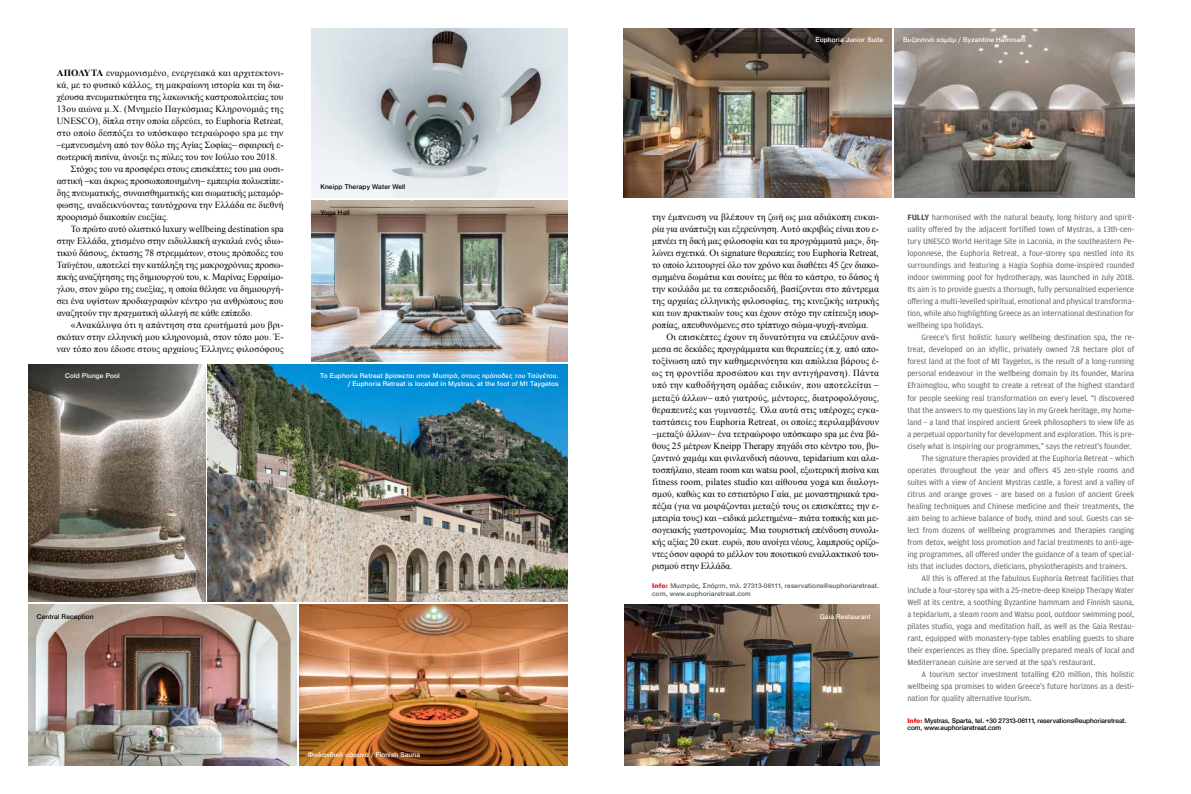
<style>
.page{position:relative;width:1191px;height:794px;background:#fff}
.page>*{position:absolute;margin:0;border:0;box-sizing:border-box;transform-origin:0 0}
.t1{font:9.4px/12px "Times New Roman";letter-spacing:.005em;color:#000;text-align:justify}
.t2{font:9.4px "Times New Roman";letter-spacing:.025em;color:#000}
.t3{font:8.3px/12px "Amplitude GR";letter-spacing:-.005em;color:#58595b;text-align:justify}
.t4{font:500 7px/7.7px "Helvetica Neue Greek";letter-spacing:.02em;color:#fff;text-align:right}
.t5{font:500 7px/7.7px "Helvetica Neue Greek";letter-spacing:-.005em;color:#000}
.t6{font:500 7px/7.7px "Helvetica Neue Greek";letter-spacing:.02em;color:#58595b}
.t7{font:500 7px "Helvetica Neue Greek";letter-spacing:.02em;color:#000}
.s1{font-weight:700}
.s2{font-weight:900;color:#ed1d24}
</style>
<div class="page">
<img style="left:208px;top:364px;width:359px;height:238px">
<img style="left:28px;top:364px;width:177px;height:238px">
<img style="left:312px;top:28px;width:255px;height:170px">
<img style="left:624px;top:28px;width:267px;height:170px">
<img style="left:28px;top:604px;width:268px;height:161px">
<img style="left:624px;top:604px;width:255px;height:161px">
<img style="left:299px;top:604px;width:268px;height:161px">
<img style="left:312px;top:201px;width:255px;height:161px">
<img style="left:894px;top:28px;width:240px;height:170px">
<p class="t2" style="left:57px;top:67px;width:228px"><span class="s1">ΑΠΌΛΥΤΑ</span> εναρμονισμένο, ενεργειακά και αρχιτεκτονι-</p>
<p class="t1" style="left:57px;top:79px;width:228px">κά, με το φυσικό κάλλος, τη μακραίωνη ιστορία και τη δια-</p>
<p class="t1" style="left:57px;top:91px;width:228px">χέουσα πνευματικότητα της λακωνικής καστροπολιτείας του</p>
<p class="t1" style="left:57px;top:103px;width:228px">13ου αιώνα μ.Χ. (Μνημείο Παγκόσμιας Κληρονομιάς της</p>
<p class="t1" style="left:57px;top:115px;width:228px">UNESCO), δίπλα στην οποία εδρεύει, το Euphoria Retreat,</p>
<p class="t2" style="left:57px;top:127px;width:228px">στο οποίο δεσπόζει το υπόσκαφο τετραώροφο spa με την</p>
<p class="t1" style="left:57px;top:139px;width:228px">–εμπνευσμένη από τον θόλο της Αγίας Σοφίας– σφαιρική ε-</p>
<p class="t1" style="left:57px;top:151px;width:222px">σωτερική πισίνα, άνοιξε τις πύλες του τον Ιούλιο του 2018.</p>
<p class="t1" style="left:71px;top:163px;width:214px">Στόχος του να προσφέρει στους επισκέπτες του μια ουσι-</p>
<p class="t1" style="left:57px;top:175px;width:228px">αστική –και άκρως προσωποποιημένη– εμπειρία πολυεπίπε-</p>
<p class="t1" style="left:57px;top:187px;width:228px">δης πνευματικής, συναισθηματικής και σωματικής μεταμόρ-</p>
<p class="t1" style="left:57px;top:199px;width:228px">φωσης, αναδεικνύοντας ταυτόχρονα την Ελλάδα σε διεθνή</p>
<p class="t1" style="left:57px;top:211px;width:113px">προορισμό διακοπών ευεξίας.</p>
<p class="t1" style="left:71px;top:223px;width:214px">Το πρώτο αυτό ολιστικό luxury wellbeing destination spa</p>
<p class="t1" style="left:57px;top:235px;width:228px">στην Ελλάδα, χτισμένο στην ειδυλλιακή αγκαλιά ενός ιδιω-</p>
<p class="t1" style="left:57px;top:247px;width:228px">τικού δάσους, έκτασης 78 στρεμμάτων, στους πρόποδες του</p>
<p class="t1" style="left:57px;top:259px;width:228px">Ταϋγέτου, αποτελεί την κατάληξη της μακροχρόνιας προσω-</p>
<p class="t1" style="left:57px;top:271px;width:228px">πικής αναζήτησης της δημιουργού του, κ. Μαρίνας Εφραίμο-</p>
<p class="t1" style="left:57px;top:283px;width:228px">γλου, στον χώρο της ευεξίας, η οποία θέλησε να δημιουργή-</p>
<p class="t1" style="left:57px;top:295px;width:228px">σει ένα υψίστων προδιαγραφών κέντρο για ανθρώπους που</p>
<p class="t1" style="left:57px;top:307px;width:197px">αναζητούν την πραγματική αλλαγή σε κάθε επίπεδο.</p>
<p class="t1" style="left:71px;top:319px;width:214px">«Ανακάλυψα ότι η απάντηση στα ερωτήματά μου βρι-</p>
<p class="t1" style="left:57px;top:331px;width:228px">σκόταν στην ελληνική μου κληρονομιά, στον τόπο μου. Έ-</p>
<p class="t1" style="left:57px;top:343px;width:228px">ναν τόπο που έδωσε στους αρχαίους Έλληνες φιλοσόφους</p>
<p class="t7" style="left:320px;top:183px;width:87px">Kneipp Therapy Water Well</p>
<p class="t7" style="left:320px;top:208px;width:31px">Yoga Hall</p>
<p class="t4" style="left:65px;top:372px;width:56px">Cold Plunge Pool</p>
<p class="t4" style="left:320px;top:372px;width:240px">Το Euphoria Retreat βρίσκεται στον Μυστρά, στους πρόποδες του Ταϋγέτου. / Euphoria Retreat is located in Mystras, at the foot of Mt Taygetos</p>
<p class="t7" style="left:37px;top:612px;width:58px">Central Reception</p>
<p class="t4" style="left:308px;top:751px;width:114px">Φινλανδική σάουνα / Finnish Sauna</p>
<p class="t4" style="left:815px;top:36px;width:69px">Euphoria Junior Suite</p>
<p class="t4" style="left:903px;top:36px;width:124px">Βυζαντινό χαμάμ / Byzantine Hammam</p>
<p class="t1" style="left:652px;top:211px;width:228px">την έμπνευση να βλέπουν τη ζωή ως μια αδιάκοπη ευκαι&shy;ρία για ανάπτυξη και εξερεύνηση. Αυτό ακριβώς είναι που ε&shy;μπνέει τη δική μας φιλοσοφία και τα προγράμματά μας», δη&shy;λώνει σχετικά. Oι signature θεραπείες του Euphoria Retreat, το οποίο λειτουργεί όλο τον χρόνο και διαθέτει 45 ζεν διακο&shy;σμημένα δωμάτια και σουίτες με θέα το κάστρο, το δάσος ή την κοιλάδα με τα εσπεριδοειδή, βασίζονται στο πάντρεμα της αρχαίας ελληνικής φιλοσοφίας, της κινεζικής ιατρικής και των πρακτικών τους και έχουν στόχο την επίτευξη ισορ&shy;ροπίας, απευθυνόμενες στο τρίπτυχο σώμα-ψυχή-πνεύμα.</p>
<p class="t1" style="left:652px;top:331px;width:228px;text-indent:14px">Οι επισκέπτες έχουν τη δυνατότητα να επιλέξουν ανά&shy;μεσα σε δεκάδες προγράμματα και θεραπείες (π.χ. από απο&shy;τοξίνωση από την καθημερινότητα και απώλεια βάρους έ&shy;ως τη φροντίδα προσώπου και την αντιγήρανση). Πάντα υπό την καθοδήγηση ομάδας ειδικών, που αποτελείται – μεταξύ άλλων– από γιατρούς, μέντορες, διατροφολόγους, θεραπευτές και γυμναστές. Όλα αυτά στις υπέροχες εγκα&shy;ταστάσεις του Euphoria Retreat, οι οποίες περιλαμβάνουν –μεταξύ άλλων– ένα τετραώροφο υπόσκαφο spa με ένα βά&shy;θους 25 μέτρων Kneipp Therapy πηγάδι στο κέντρο του, βυ&shy;ζαντινό χαμάμ και φινλανδική σάουνα, tepidarium και αλα&shy;τοσπήλαιο, steam room και watsu pool, εξωτερική πισίνα και fitness room, pilates studio και αίθουσα yoga και διαλογι&shy;σμού, καθώς και το εστιατόριο Γαία, με μοναστηριακά τρα&shy;πέζια (για να μοιράζονται μεταξύ τους οι επισκέπτες την ε&shy;μπειρία τους) και –ειδικά μελετημένα– πιάτα τοπικής και με&shy;σογειακής γαστρονομίας. Μια τουριστική επένδυση συνολι&shy;κής αξίας 20 εκατ. ευρώ, που ανοίγει νέους, λαμπρούς ορίζο&shy;ντες όσον αφορά το μέλλον του ποιοτικού εναλλακτικού του&shy;ρισμού στην Ελλάδα.</p>
<p class="t6" style="left:652px;top:582px;width:228px"><span class="s2">Info:</span> Mυστράς, Σπάρτη, τηλ. 27313-06111, reservations@euphoriaretreat. com, www.euphoriaretreat.com</p>
<p class="t4" style="left:820px;top:612px;width:52px">Gaia Restaurant</p>
<p class="t3" style="left:907px;top:212px;width:228px"><span class="s1">FULLY</span> harmonised with the natural beauty, long history and spirit&shy;uality offered by the adjacent fortified town of Mystras, a 13th-cen&shy;tury UNESCO World Heritage Site in Laconia, in the southeastern Pe&shy;loponnese, the Euphoria Retreat, a four-storey spa nestled into its surroundings and featuring a Hagia Sophia dome-inspired rounded indoor swimming pool for hydrotherapy, was launched in July 2018.<br>Its aim is to provide guests a thorough, fully personalised experience offering a multi-levelled spiritual, emotional and physical transforma&shy;tion, while also highlighting Greece as an international destination for wellbeing spa holidays.</p>
<p class="t3" style="left:921px;top:332px;width:214px">Greece’s first holistic luxury wellbeing destination spa, the re-</p>
<p class="t3" style="left:907px;top:344px;width:228px">treat, developed on an idyllic, privately owned 7.8 hectare plot of</p>
<p class="t3" style="left:907px;top:356px;width:228px">forest land at the foot of Mt Taygetos, is the result of a long-running</p>
<p class="t3" style="left:907px;top:368px;width:228px">personal endeavour in the wellbeing domain by its founder, Marina</p>
<p class="t3" style="left:907px;top:380px;width:228px">Efraimoglou, who sought to create a retreat of the highest standard</p>
<p class="t3" style="left:907px;top:392px;width:228px">for people seeking real transformation on every level. “I discovered</p>
<p class="t3" style="left:907px;top:404px;width:228px">that the answers to my questions lay in my Greek heritage, my home-</p>
<p class="t3" style="left:907px;top:416px;width:228px">land – a land that inspired ancient Greek philosophers to view life as</p>
<p class="t3" style="left:907px;top:428px;width:228px">a perpetual opportunity for development and exploration. This is pre-</p>
<p class="t3" style="left:907px;top:440px;width:226px">cisely what is inspiring our programmes,” says the retreat’s founder.</p>
<p class="t3" style="left:921px;top:452px;width:214px">The signature therapies provided at the Euphoria Retreat – which</p>
<p class="t3" style="left:907px;top:464px;width:228px">operates throughout the year and offers 45 zen-style rooms and</p>
<p class="t3" style="left:907px;top:476px;width:228px">suites with a view of Ancient Mystras castle, a forest and a valley of</p>
<p class="t3" style="left:907px;top:488px;width:228px">citrus and orange groves – are based on a fusion of ancient Greek</p>
<p class="t3" style="left:907px;top:500px;width:228px">healing techniques and Chinese medicine and their treatments, the</p>
<p class="t3" style="left:907px;top:512px;width:228px">aim being to achieve balance of body, mind and soul. Guests can se-</p>
<p class="t3" style="left:907px;top:524px;width:228px">lect from dozens of wellbeing programmes and therapies ranging</p>
<p class="t3" style="left:907px;top:536px;width:228px">from detox, weight loss promotion and facial treatments to anti-age-</p>
<p class="t3" style="left:907px;top:548px;width:228px">ing programmes, all offered under the guidance of a team of special-</p>
<p class="t3" style="left:907px;top:560px;width:222px">ists that includes doctors, dieticians, physiotherapists and trainers.</p>
<p class="t3" style="left:921px;top:572px;width:214px">All this is offered at the fabulous Euphoria Retreat facilities that</p>
<p class="t3" style="left:907px;top:584px;width:228px">include a four-storey spa with a 25-metre-deep Kneipp Therapy Water</p>
<p class="t3" style="left:907px;top:596px;width:228px">Well at its centre, a soothing Byzantine hammam and Finnish sauna,</p>
<p class="t3" style="left:907px;top:608px;width:228px">a tepidarium, a steam room and Watsu pool, outdoor swimming pool,</p>
<p class="t3" style="left:907px;top:620px;width:228px">pilates studio, yoga and meditation hall, as well as the Gaia Restau-</p>
<p class="t3" style="left:907px;top:632px;width:228px">rant, equipped with monastery-type tables enabling guests to share</p>
<p class="t3" style="left:907px;top:644px;width:228px">their experiences as they dine. Specially prepared meals of local and</p>
<p class="t3" style="left:907px;top:656px;width:189px">Mediterranean cuisine are served at the spa’s restaurant.</p>
<p class="t3" style="left:921px;top:668px;width:214px">A tourism sector investment totalling €20 million, this holistic</p>
<p class="t3" style="left:907px;top:680px;width:228px">wellbeing spa promises to widen Greece’s future horizons as a desti-</p>
<p class="t3" style="left:907px;top:692px;width:126px">nation for quality alternative tourism.</p>
<p class="t5" style="left:907px;top:716px;width:221px"><span class="s2">Info:</span> Mystras, Sparta, tel. +30 27313-06111, reservations@euphoriaretreat. com, www.euphoriaretreat.com</p>
</div>
